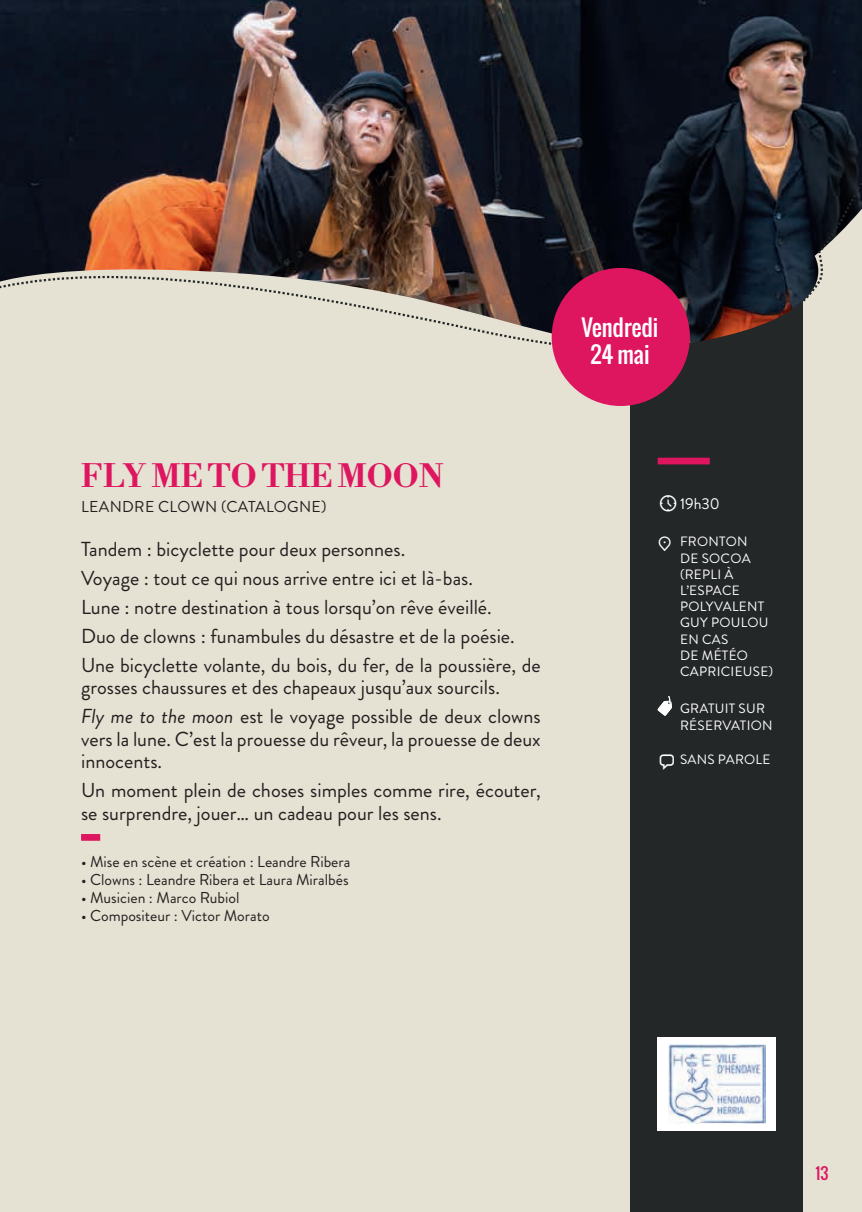
<style>
.page{position:relative;width:862px;height:1212px;background:#fff}
.page>*{position:absolute;margin:0;border:0;box-sizing:border-box;transform-origin:0 0}
.titre_évent{font:31.5px "Libre Bodoni";color:#de1660}
.dates_rond{font:22.5px/27px "Oswald";color:#fff;text-align:center}
.descriptif_spectacle{font:20.25px/22.5px "Brandon Grotesque";color:#231f20}
.descriptif_spectacle-2{font:15.75px "Brandon Grotesque";color:#231f20}
.titre_évent-2{font:15.75px "Brandon Grotesque";letter-spacing:.02em;color:#231f20}
.listes_horaires_even{font:15.75px "Brandon Grotesque";color:#fff}
.t1{font:15.75px "Oswald";color:#de1660}
.listes_horaires_even-2{font:13.5px/16.2px "Brandon Grotesque";letter-spacing:.02em;color:#fff}
.s1{font-style:italic}
.s2{font-family:"Aquawax Pro Pictograms";font-size:20.25px}
</style>
<div class="page">
<div style="left:0;top:0;width:861px;height:1212px;background:#e6e2d3"></div>
<div style="left:630px;top:0;width:172px;height:1212px;background:#242728"></div>
<svg style="left:657px;top:696px;width:14px;height:20px"></svg>
<div style="left:81px;top:834px;width:19px;height:7px;background:#de1660"></div>
<img style="left:0;top:0;width:861px;height:100px">
<div style="left:657px;top:1037px;width:118px;height:94px;background:#fff"></div>
<img style="left:668px;top:1044px;width:96px;height:80px">
<svg style="left:0;top:102px;width:861px;height:470px"></svg>
<p class="titre_évent" style="left:81px;top:450px;width:364px">FLY ME TO THE MOON</p>
<p class="titre_évent-2" style="left:81px;top:496px;width:247px">LEANDRE CLOWN (CATALOGNE)</p>
<p class="descriptif_spectacle" style="left:81px;top:538px;width:325px">Tandem : bicyclette pour deux personnes.</p>
<p class="descriptif_spectacle" style="left:81px;top:567px;width:393px">Voyage : tout ce qui nous arrive entre ici et là-bas.</p>
<p class="descriptif_spectacle" style="left:81px;top:596px;width:412px">Lune : notre destination à tous lorsqu’on rêve éveillé.</p>
<p class="descriptif_spectacle" style="left:81px;top:625px;width:435px">Duo de clowns : funambules du désastre et de la poésie.</p>
<p class="descriptif_spectacle" style="left:81px;top:654px;width:461px">Une bicyclette volante, du bois, du fer, de la poussière, de grosses chaussures et des chapeaux jusqu’aux sourcils.</p>
<p class="descriptif_spectacle" style="left:81px;top:705px;width:461px;text-align:justify"><span class="s1">Fly me to the moon</span> est le voyage possible de deux clowns vers la lune. C’est la prouesse du rêveur, la prouesse de deux innocents.</p>
<p class="descriptif_spectacle" style="left:81px;top:779px;width:461px">Un moment plein de choses simples comme rire, écouter, se surprendre, jouer… un cadeau pour les sens.</p>
<p class="descriptif_spectacle-2" style="left:81px;top:850px;width:270px">• Mise en scène et création : Leandre Ribera</p>
<p class="descriptif_spectacle-2" style="left:81px;top:868px;width:269px">• Clowns : Leandre Ribera et Laura Miralbés</p>
<p class="descriptif_spectacle-2" style="left:81px;top:886px;width:160px">• Musicien : Marco Rubiol</p>
<p class="descriptif_spectacle-2" style="left:81px;top:904px;width:190px">• Compositeur : Victor Morato</p>
<p class="dates_rond" style="left:581px;top:313px;width:79px">Vendredi<br>24 mai</p>
<p class="listes_horaires_even" style="left:679px;top:493px;width:41px">19h30</p>
<p class="listes_horaires_even-2" style="left:679px;top:534px;width:95px;text-indent:-22px"><span class="s2">l</span> FRONTON<br>DE SOCOA (REPLI À<br>L’ESPACE<br>POLYVALENT<br>GUY POULOU<br>EN CAS<br>DE MÉTÉO<br>CAPRICIEUSE)</p>
<p class="listes_horaires_even-2" style="left:679px;top:701px;width:94px">GRATUIT SUR<br>RÉSERVATION</p>
<p class="listes_horaires_even-2" style="left:657px;top:752px;width:114px"><span class="s2">b</span> SANS PAROLE</p>
<p class="t1" style="left:815px;top:1161px;width:14px">13</p>
</div>
